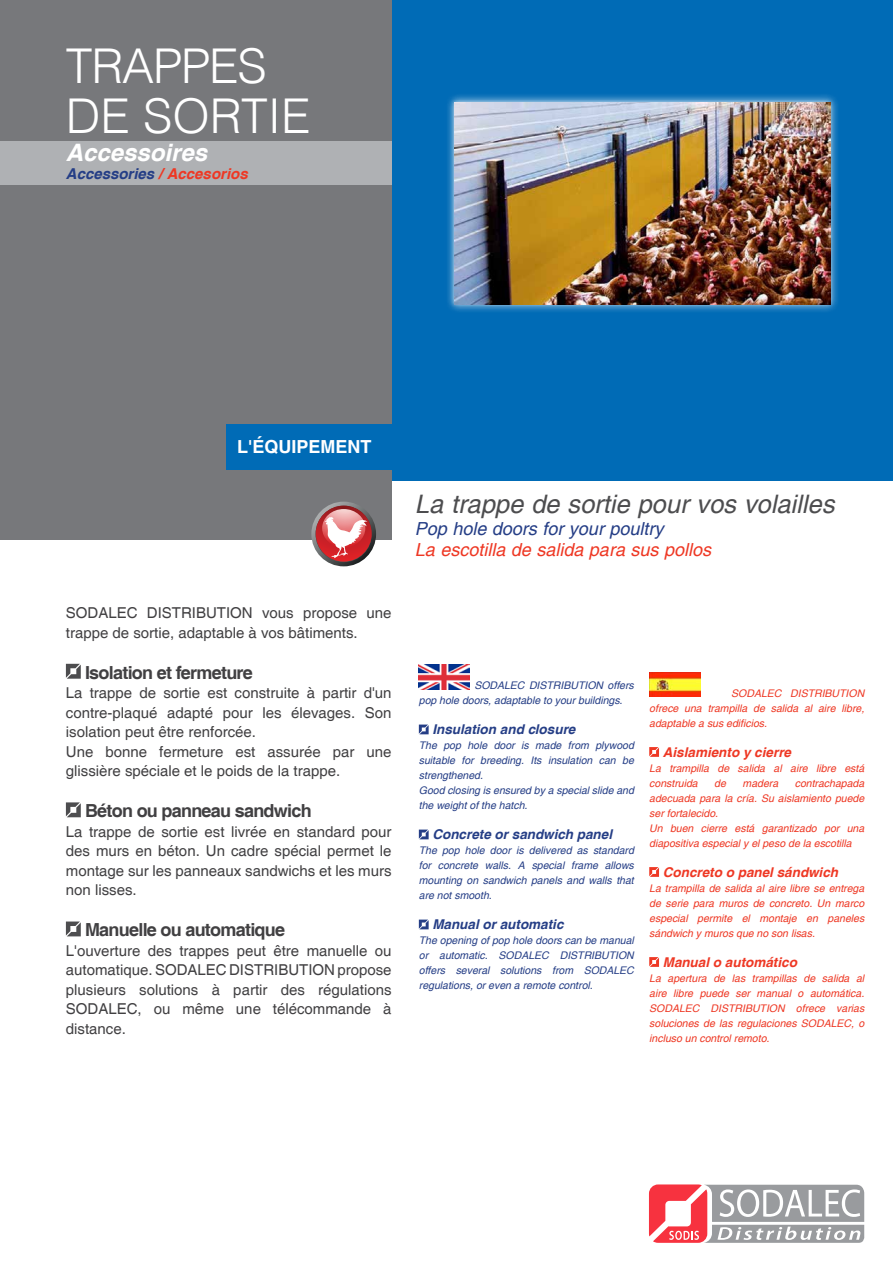
<style>
.page{position:relative;width:893px;height:1263px;background:#fff}
.page>*{position:absolute;margin:0;border:0;box-sizing:border-box;transform-origin:0 0}
.t1{font:300 48px/49.5px "Helvetica";letter-spacing:-.02em;color:#fff}
.t2{font:italic 25.5px "Helvetica";color:#4d4d4f}
.t3{font:italic 700 24px "Helvetica";color:#fff}
.t4{font:700 18px "Helvetica";letter-spacing:-.04em;color:#414042}
.t5{font:italic 18px "Helvetica";color:#ee3824}
.t6{font:italic 18px "Helvetica";color:#253e86}
.t7{font:700 18px "Helvetica";color:#fff}
.t8{font:15px/19.5px "Helvetica";color:#414042}
.t9{font:italic 700 15px "Helvetica";color:#253e86}
.t10{font:italic 700 13.5px "Helvetica";color:#253e86}
.t11{font:italic 700 13.5px "Helvetica";color:#ee3824}
.t12{font:italic 10.5px/15px "Helvetica";color:#ee3824;text-align:justify}
.t13{font:italic 10.5px/15px "Helvetica";color:#253e86}
.s1{color:#ee3824}
</style>
<div class="page">
<div style="left:0;top:0;width:893px;height:480px;background:#006bb6"></div>
<div style="left:0;top:0;width:391px;height:539px;background:#77787b"></div>
<div style="left:226px;top:424px;width:203px;height:46px;background:#006bb6"></div>
<svg style="left:66px;top:664px;width:15px;height:15px"></svg>
<svg style="left:66px;top:802px;width:15px;height:15px"></svg>
<svg style="left:66px;top:921px;width:15px;height:15px"></svg>
<img style="left:419px;top:665px;width:51px;height:24px">
<svg style="left:419px;top:724px;width:10px;height:10px"></svg>
<svg style="left:419px;top:829px;width:10px;height:10px"></svg>
<svg style="left:419px;top:919px;width:10px;height:10px"></svg>
<img style="left:649px;top:672px;width:51px;height:25px">
<svg style="left:649px;top:747px;width:10px;height:10px"></svg>
<svg style="left:649px;top:867px;width:10px;height:10px"></svg>
<svg style="left:649px;top:957px;width:10px;height:10px"></svg>
<div style="left:445px;top:93px;width:394px;height:220px;background:#fff;opacity:.5"></div>
<img style="left:455px;top:102px;width:375px;height:202px">
<svg style="left:311px;top:502px;width:65px;height:64px"></svg>
<svg style="left:316px;top:506px;width:56px;height:56px"></svg>
<svg style="left:322px;top:509px;width:45px;height:49px"></svg>
<svg style="left:649px;top:1184px;width:215px;height:59px"></svg>
<div style="left:0;top:141px;width:391px;height:44px;background:#afb1b4"></div>
<h1 class="t1" style="left:66px;top:41px;width:246px">TRAPPES<br>DE SORTIE</h1>
<h3 class="t3" style="left:66px;top:138px;width:143px">Accessoires</h3>
<h3 class="t9" style="left:66px;top:165px;width:183px">Accessories <span class="s1">/ Accesorios</span></h3>
<h3 class="t7" style="left:237px;top:435px;width:136px">L'ÉQUIPEMENT</h3>
<h3 class="t8" style="left:66px;top:604px;width:327px">SODALEC DISTRIBUTION vous propose une trappe de sortie, adaptable à vos bâtiments.</h3>
<h3 class="t4" style="left:85px;top:661px;width:169px">Isolation et fermeture</h3>
<h3 class="t8" style="left:66px;top:684px;width:327px">La trappe de sortie est construite à partir d'un contre-plaqué adapté pour les élevages. Son isolation peut être renforcée.<br>Une bonne fermeture est assurée par une glissière spéciale et le poids de la trappe.</h3>
<h3 class="t4" style="left:85px;top:800px;width:228px">Béton ou panneau sandwich</h3>
<h3 class="t8" style="left:66px;top:822px;width:327px;text-align:justify">La trappe de sortie est livrée en standard pour des murs en béton. Un cadre spécial permet le montage sur les panneaux sandwichs et les murs non lisses.</h3>
<h3 class="t4" style="left:85px;top:919px;width:202px">Manuelle ou automatique</h3>
<h3 class="t8" style="left:66px;top:941px;width:327px;text-align:justify">L'ouverture des trappes peut être manuelle ou automatique. SODALEC DISTRIBUTION propose plusieurs solutions à partir des régulations SODALEC, ou même une télécommande à distance.</h3>
<h2 class="t2" style="left:415px;top:489px;width:421px">La trappe de sortie pour vos volailles</h2>
<h3 class="t6" style="left:415px;top:518px;width:250px">Pop hole doors for your poultry</h3>
<h3 class="t5" style="left:415px;top:539px;width:298px">La escotilla de salida para sus pollos</h3>
<p class="t13" style="left:419px;top:678px;width:217px;text-indent:56px">SODALEC DISTRIBUTION offers pop hole doors, adaptable to your buildings.</p>
<p class="t10" style="left:432px;top:721px;width:145px">Insulation and closure</p>
<p class="t13" style="left:419px;top:738px;width:217px">The pop hole door is made from plywood suitable for breeding. Its insulation can be strengthened.<br>Good closing is ensured by a special slide and the weight of the hatch.</p>
<p class="t10" style="left:432px;top:826px;width:181px">Concrete or sandwich panel</p>
<p class="t13" style="left:419px;top:843px;width:217px;text-align:justify">The pop hole door is delivered as standard for concrete walls. A special frame allows mounting on sandwich panels and walls that are not smooth.</p>
<p class="t10" style="left:432px;top:916px;width:133px">Manual or automatic</p>
<p class="t13" style="left:419px;top:933px;width:217px;text-align:justify">The opening of pop hole doors can be manual or automatic. SODALEC DISTRIBUTION offers several solutions from SODALEC regulations, or even a remote control.</p>
<p class="t12" style="left:649px;top:686px;width:217px;text-indent:82px">SODALEC DISTRIBUTION ofrece una trampilla de salida al aire libre, adaptable a sus edificios.</p>
<p class="t11" style="left:663px;top:744px;width:130px">Aislamiento y cierre</p>
<p class="t12" style="left:649px;top:761px;width:217px">La trampilla de salida al aire libre está construida</p>
<p class="t12" style="left:649px;top:776px;width:217px;text-align:left;text-indent:146px">contrachapada adecuada para la cría. Su aislamiento puede ser fortalecido.<br>Un buen cierre está garantizado por una diapositiva especial y el peso de la escotilla</p>
<p class="t11" style="left:663px;top:864px;width:177px">Concreto o panel sándwich</p>
<p class="t12" style="left:649px;top:881px;width:217px">La trampilla de salida al aire libre se entrega de serie para muros de concreto. Un marco especial permite el montaje en paneles sándwich y muros que no son lisas.</p>
<p class="t11" style="left:663px;top:954px;width:136px">Manual o automático</p>
<p class="t12" style="left:649px;top:971px;width:217px">La apertura de las trampillas de salida al aire libre puede ser manual o automática.<br>SODALEC DISTRIBUTION ofrece varias soluciones de las regulaciones SODALEC, o incluso un control remoto.</p>
<p class="t12" style="left:714px;top:776px;width:13px">de</p>
<p class="t12" style="left:743px;top:776px;width:37px">madera</p>
</div>
